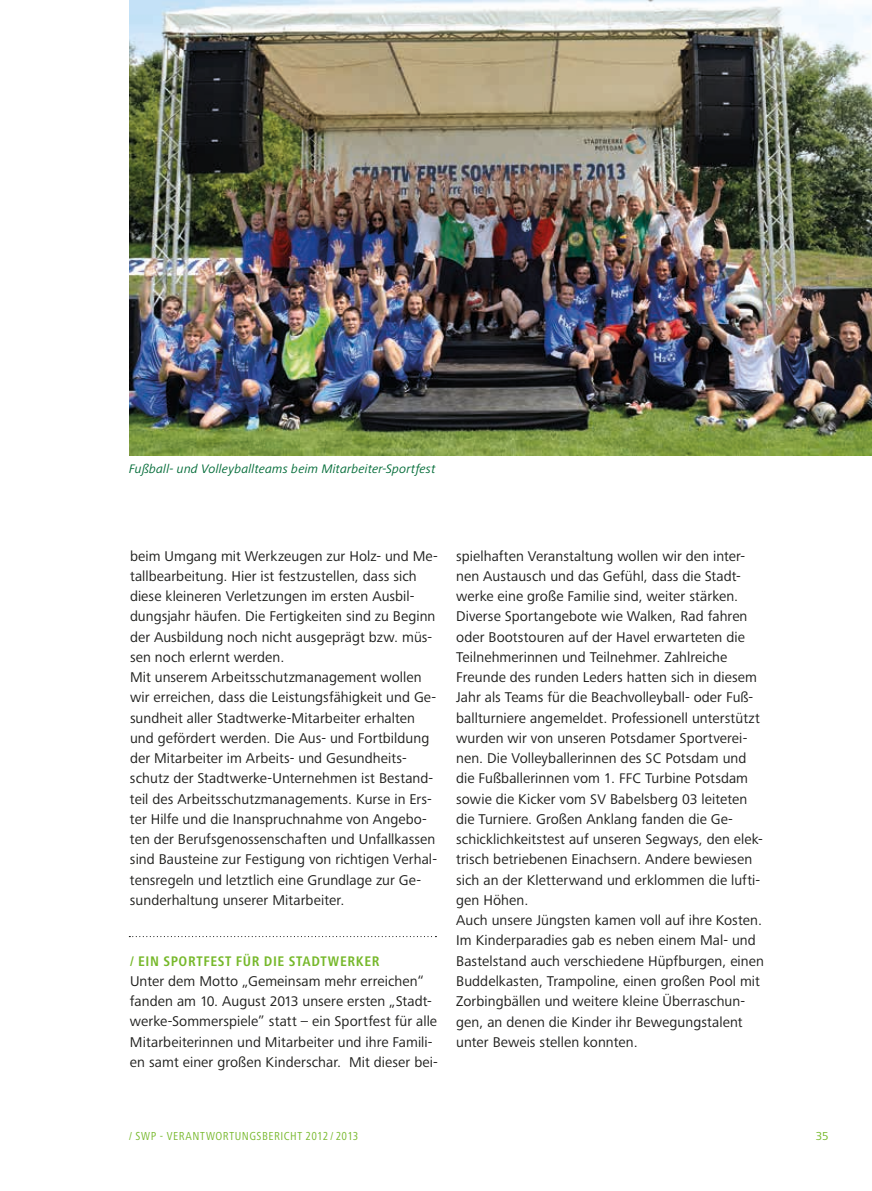
<style>
.page{position:relative;width:872px;height:1191px;background:#fff}
.page>*{position:absolute;margin:0;border:0;box-sizing:border-box;transform-origin:0 0}
.t1{font:14.7px/20.2px "Frutiger Next Pro";letter-spacing:.01em;color:#1d1d1b}
.t2{font:700 condensed 14.4px "Frutiger Next Pro";letter-spacing:.04em;color:#76b82a}
.t3{font:italic 12.75px "Frutiger Next Pro";letter-spacing:.015em;color:#006b37}
.t4{font:condensed 12px "Frutiger Next Pro";letter-spacing:.04em;color:#76b82a}
.t5{font:12px "Frutiger Next Pro";color:#76b82a}
.s1{font-size:14.4px}
</style>
<div class="page">
<img style="left:129px;top:0;width:743px;height:455px">
<svg style="left:129px;top:936px;width:307px;height:1px"></svg>
<p class="t3" style="left:129px;top:461px;width:308px">Fußball- und Volleyballteams beim Mitarbeiter-Sportfest</p>
<p class="t1" style="left:130px;top:545px;width:309px">beim Umgang mit Werkzeugen zur Holz- und Me&shy;tallbearbeitung. H ier ist festzustellen, dass sich diese kleineren Verletzungen im ersten Ausbil&shy;dungsjahr häufen. Die Fertigkeiten sind zu Beginn der Ausbildung noch nicht ausgeprägt bzw. müs&shy;sen noch erlernt werden.<br>M it unserem Arbeitsschutzmanagement wollen wir erreichen, dass die Leistungsfähigkeit und Ge&shy;sundheit aller Stadtwerke-M itarbeiter erhalten und gefördert werden. Die Aus- und Fortbildung der M itarbeiter im Arbeits- und Gesundheits&shy;schutz der Stadtwerke-Unternehmen ist Bestand&shy;teil des Arbeitsschutzmanagements. Kurse in Ers&shy;ter H ilfe und die I nanspruchnahme von Angebo&shy;ten der Berufsgenossenschaften und Unfallkassen sind Bausteine zur Festigung von richtigen Verhal&shy;tensregeln und letztlich eine Grundlage zur Ge&shy;sunderhaltung unserer M itarbeiter.</p>
<p class="t2" style="left:130px;top:952px;width:251px">/ EIN SPORTFEST FÜR DIE STADTWERKER</p>
<p class="t1" style="left:130px;top:971px;width:309px">Unter dem Motto „Gemeinsam mehr erreichen“ fanden am <span class="s1">10</span>. August <span class="s1">2013</span> unsere ersten „Stadt&shy;werke-Sommerspiele” statt – ein Sportfest für alle M itarbeiterinnen und M itarbeiter und ihre Famili&shy;en samt einer großen Kinderschar. M it dieser bei-</p>
<p class="t1" style="left:456px;top:545px;width:309px">spielhaften Veranstaltung wollen wir den inter&shy;nen Austausch und das Gefühl, dass die Stadt&shy;werke eine große Familie sind, weiter stärken.<br>Diverse Sportangebote wie Walken, Rad fahren oder Bootstouren auf der Havel erwarteten die Teilnehmerinnen und Teilnehmer. Zahlreiche Freunde des runden Leders hatten sich in diesem Jahr als Teams für die Beachvolleyball- oder Fuß&shy;ballturniere angemeldet. Professionell unterstützt wurden wir von unseren Potsdamer Sportverei&shy;nen. Die Volleyballerinnen des <span class="s1">SC</span> Potsdam und die Fußballerinnen vom 1. <span class="s1">FFC</span> Turbine Potsdam sowie die Kicker vom <span class="s1">SV</span> Babelsberg <span class="s1">03</span> leiteten die Turniere. Großen Anklang fanden die Ge&shy;schicklichkeitstest auf unseren Segways, den elek&shy;trisch betriebenen Einachsern. Andere bewiesen sich an der Kletterwand und erklommen die lufti&shy;gen Höhen.<br>Auch unsere Jüngsten kamen voll auf ihre Kosten.<br>I m Kinderparadies gab es neben einem Mal- und Bastelstand auch verschiedene H üpfburgen, einen Buddelkasten, Trampoline, einen großen Pool mit Zorbingbällen und weitere kleine Überraschun&shy;gen, an denen die Kinder ihr Bewegungstalent unter Beweis stellen konnten.</p>
<p class="t4" style="left:129px;top:1129px;width:15px">/ SWP</p>
<p class="t4" style="left:160px;top:1129px;width:200px">- VERANTWORTUNGSBERICHT 2012 / 2013</p>
<p class="t5" style="left:815px;top:1129px;width:14px">35</p>
</div>
